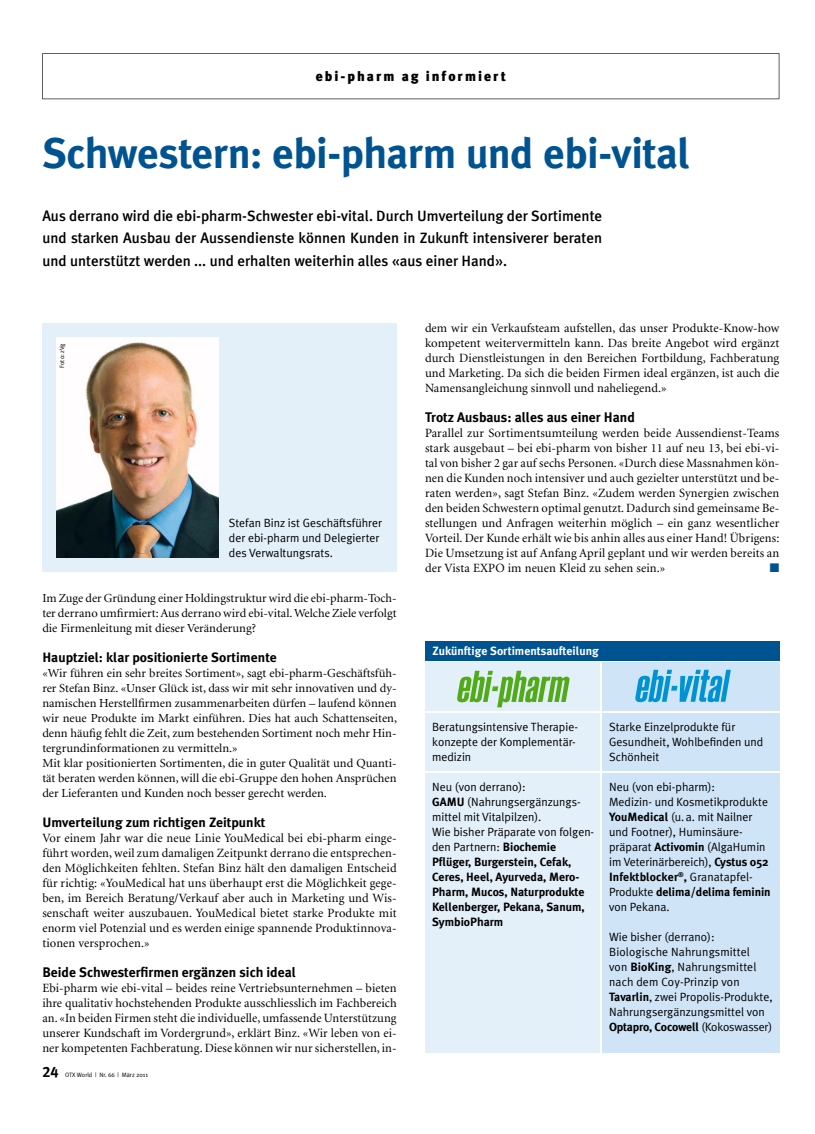
<style>
.page{position:relative;width:815px;height:1134px;background:#fff}
.page>*{position:absolute;margin:0;border:0;box-sizing:border-box;transform-origin:0 0}
.t1{font:700 42.5px "Meta Plus";letter-spacing:-.015em;color:#005391}
.t2{font:500 15px/22.5px "Meta Plus";color:#000;text-align:justify}
.t3{font:15px "Meta Plus Bold Caps";color:#000}
.t4{font:700 13.75px "Meta Plus";color:#000}
.t5{font:900 13.75px "Meta Plus";letter-spacing:.145em;color:#000}
.t6{font:700 13.38px "Meta Plus";color:#000}
.t7{font:12.5px/15px "Minion";letter-spacing:.005em;color:#000;text-align:justify}
.t8{font:12.5px "Zapf Dingbats ITC";color:#005391}
.t9{font:12.25px/15px "Minion";color:#000;text-align:justify}
.t10{font:11.88px/15px "Meta Plus Normal";color:#000}
.t11{font:700 11.88px/15px "Meta Plus";color:#000}
.t12{font:700 11.88px "Meta Plus";color:#fff}
.t13{font:6.25px "Meta Plus Normal";color:#000}
.s1{font-family:"Meta Plus";font-weight:700}
.s2{font-family:"Meta Plus Normal";font-weight:400}
</style>
<div class="page">
<svg style="left:42px;top:53px;width:737px;height:46px"></svg>
<div style="left:425px;top:662px;width:177px;height:390px;background:#e3eff9"></div>
<div style="left:602px;top:662px;width:178px;height:390px;background:#cfe4f6"></div>
<hr style="left:425px;top:711px;width:355px;height:2px;background:#fff">
<hr style="left:601px;top:662px;width:1px;height:397px;background:#fff">
<hr style="left:425px;top:771px;width:355px;height:2px;background:#fff">
<div style="left:425px;top:642px;width:355px;height:19px;background:#005391"></div>
<svg style="left:457px;top:671px;width:112px;height:36px"></svg>
<svg style="left:635px;top:670px;width:96px;height:32px"></svg>
<div style="left:42px;top:324px;width:355px;height:248px;background:#e3eff9"></div>
<img style="left:57px;top:338px;width:161px;height:219px">
<p class="t5" style="left:316px;top:69px;width:191px">ebi-pharm ag informiert</p>
<h1 class="t1" style="left:42px;top:129px;width:650px">Schwestern: ebi-pharm und ebi-vital</h1>
<p class="t2" style="left:42px;top:204px;width:561px">Aus derrano wird die ebi-pharm-Schwester ebi-vital. Durch Umverteilung der Sortimente und starken Ausbau der Aussendienste können Kunden in Zukunft intensiverer beraten und unterstützt werden ... und erhalten weiterhin alles «aus einer Hand».</p>
<p class="t13" style="left:58px;top:368px;width:26px;rotate:-90deg">Foto: zVg</p>
<p class="t10" style="left:229px;top:515px;width:155px">Stefan Binz ist Geschäftsführer der ebi-pharm und Delegierter des Verwaltungsrats.</p>
<p class="t9" style="left:42px;top:591px;width:356px">Im Zuge der Gründung einer Holdingstruktur wird die ebi-pharm-Toch&shy;ter derrano umfirmiert: Aus derrano wird ebi-vital. Welche Ziele verfolgt die Firmenleitung mit dieser Veränderung?</p>
<p class="t6" style="left:42px;top:650px;width:236px">Hauptziel: klar positionierte Sortimente</p>
<p class="t9" style="left:42px;top:666px;width:356px;text-align:left">«Wir führen ein sehr breites Sortiment», sagt ebi-pharm-Geschäftsfüh&shy;rer Stefan Binz. «Unser Glück ist, dass wir mit sehr innovativen und dy&shy;namischen Herstellfirmen zusammenarbeiten dürfen – laufend können wir neue Produkte im Markt einführen. Dies hat auch Schattenseiten, denn häufig fehlt die Zeit, zum bestehenden Sortiment noch mehr Hin&shy;tergrundinformationen zu vermitteln.»<br>Mit klar positionierten Sortimenten, die in guter Qualität und Quanti&shy;tät beraten werden können, will die ebi-Gruppe den hohen Ansprüchen der Lieferanten und Kunden noch besser gerecht werden.</p>
<p class="t6" style="left:42px;top:815px;width:224px">Umverteilung zum richtigen Zeitpunkt</p>
<p class="t7" style="left:42px;top:831px;width:356px">Vor einem Jahr war die neue Linie YouMedical bei ebi-pharm einge&shy;führt worden, weil zum damaligen Zeitpunkt derrano die entsprechen&shy;den Möglichkeiten fehlten. Stefan Binz hält den damaligen Entscheid für richtig: «YouMedical hat uns überhaupt erst die Möglichkeit gege&shy;ben, im Bereich Beratung/Verkauf aber auch in Marketing und Wis&shy;senschaft weiter auszubauen. YouMedical bietet starke Produkte mit enorm viel Potenzial und es werden einige spannende Produktinnova&shy;tionen versprochen.»</p>
<p class="t4" style="left:42px;top:964px;width:255px">Beide Schwesterfirmen ergänzen sich ideal</p>
<p class="t7" style="left:42px;top:981px;width:356px">Ebi-pharm wie ebi-vital – beides reine Vertriebsunternehmen – bieten ihre qualitativ hochstehenden Produkte ausschliesslich im Fachbereich an. «In beiden Firmen steht die individuelle, umfassende Unterstützung unserer Kundschaft im Vordergrund», erklärt Binz. «Wir leben von ei&shy;ner kompetenten Fachberatung. Diese können wir nur sicherstellen, in-</p>
<p class="t3" style="left:43px;top:1063px;width:18px">24</p>
<p class="t13" style="left:65px;top:1071px;width:84px">OTX World | Nr. 66 | März 2011</p>
<p class="t7" style="left:425px;top:321px;width:356px">dem wir ein Verkaufsteam aufstellen, das unser Produkte-Know-how kompetent weitervermitteln kann. Das breite Angebot wird ergänzt durch Dienstleistungen in den Bereichen Fortbildung, Fachberatung und Marketing. Da sich die beiden Firmen ideal ergänzen, ist auch die Namensangleichung sinnvoll und naheliegend.»</p>
<p class="t4" style="left:425px;top:409px;width:211px">Trotz Ausbaus: alles aus einer Hand</p>
<p class="t7" style="left:425px;top:426px;width:356px">Parallel zur Sortimentsumteilung werden beide Aussendienst-Teams stark ausgebaut – bei ebi-pharm von bisher 11 auf neu 13, bei ebi-vi&shy;tal von bisher 2 gar auf sechs Personen. «Durch diese Massnahmen kön&shy;nen die Kunden noch intensiver und auch gezielter unterstützt und be&shy;raten werden», sagt Stefan Binz. «Zudem werden Synergien zwischen den beiden Schwestern optimal genutzt. Dadurch sind gemeinsame Be&shy;stellungen und Anfragen weiterhin möglich – ein ganz wesentlicher Vorteil. Der Kunde erhält wie bis anhin alles aus einer Hand! Übrigens:<br>Die Umsetzung ist auf Anfang April geplant und wir werden bereits an der Vista EXPO im neuen Kleid zu sehen sein.»</p>
<p class="t8" style="left:770px;top:562px;width:11px">■</p>
<p class="t12" style="left:432px;top:643px;width:168px">Zukünftige Sortimentsaufteilung</p>
<p class="t10" style="left:432px;top:719px;width:147px">Beratungsintensive Therapie&shy;konzepte der Komplementär&shy;medizin</p>
<p class="t10" style="left:432px;top:779px;width:164px">Neu (von derrano):<br><span class="s1">GAMU</span> (Nahrungsergänzungs&shy;mittel mit Vitalpilzen).<br>Wie bisher Präparate von folgen&shy;den Partnern: <span class="s1">Biochemie</span></p>
<p class="t11" style="left:432px;top:855px;width:154px">Pflüger, Burgerstein, Cefak,<br>Ceres, Heel, Ayurveda, Mero-<br>Pharm, Mucos, Naturprodukte<br>Kellenberger, Pekana, Sanum,<br>SymbioPharm</p>
<p class="t10" style="left:609px;top:719px;width:156px">Starke Einzelprodukte für<br>Gesundheit, Wohlbefinden und<br>Schönheit</p>
<p class="t10" style="left:609px;top:779px;width:161px">Neu (von ebi-pharm):<br>Medizin- und Kosmetikprodukte<br><span class="s1">YouMedical</span> (u.a. mit Nailner und Footner), Huminsäure&shy;präparat <span class="s1">Activomin</span> (AlgaHumin im Veterinärbereich), <span class="s1">Cystus 052</span></p>
<p class="t11" style="left:609px;top:870px;width:163px">Infektblocker<sup>®</sup>, <span class="s2">Granatapfel-<br>Produkte</span> delima/delima feminin</p>
<p class="t10" style="left:609px;top:899px;width:62px">von Pekana.</p>
<p class="t10" style="left:609px;top:929px;width:165px">Wie bisher (derrano):<br>Biologische Nahrungsmittel<br>von <span class="s1">BioKing</span>, Nahrungsmittel nach dem Coy-Prinzip von<br><span class="s1">Tavarlin</span>, zwei Propolis-Produkte,<br>Nahrungsergänzungsmittel von</p>
<p class="t11" style="left:609px;top:1020px;width:165px">Optapro, Cocowell <span class="s2">(Kokoswasser)</span></p>
</div>
